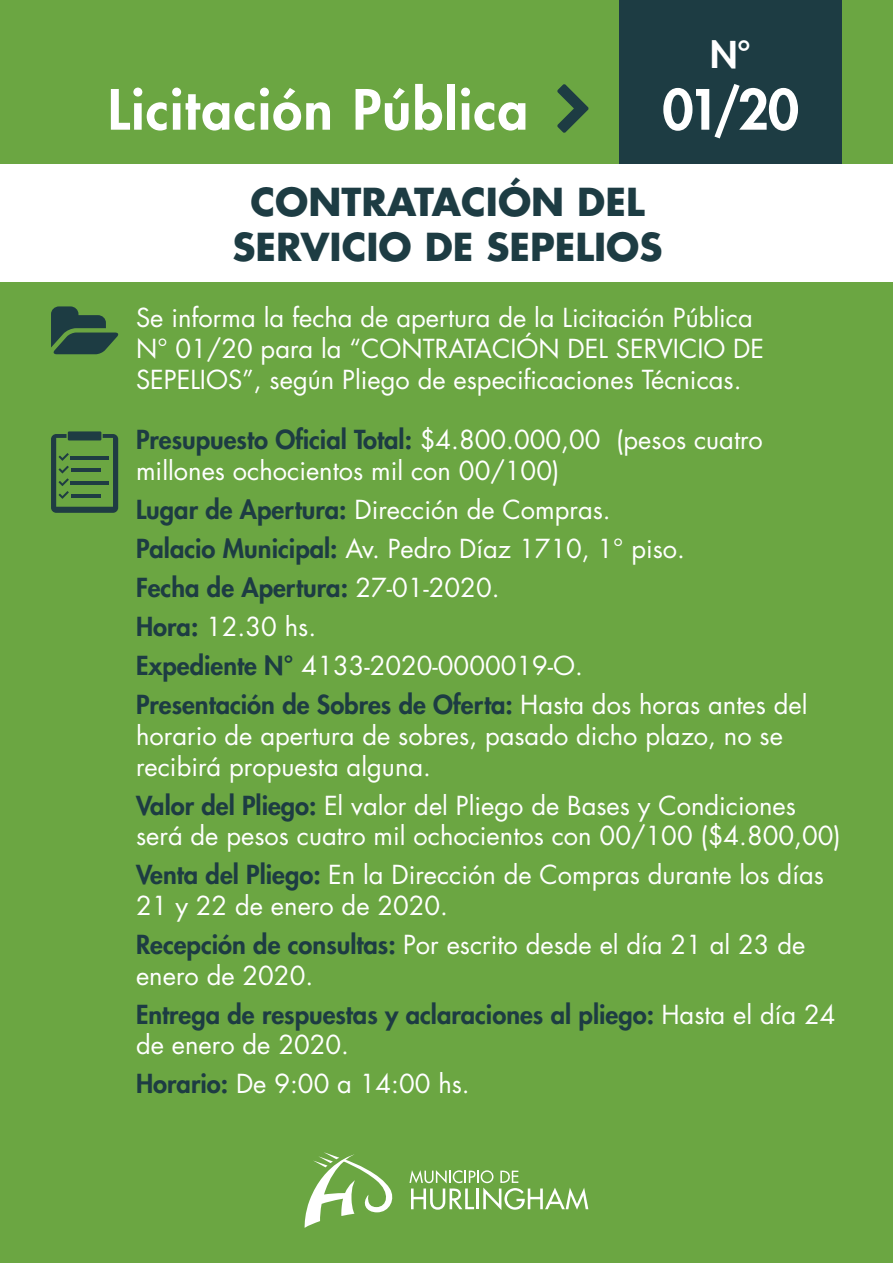
<style>
.page{position:relative;width:893px;height:1263px;background:#fff}
.page>*{position:absolute;margin:0;border:0;box-sizing:border-box;transform-origin:0 0}
.t1{font:800 54px "Futura Std";letter-spacing:.02em;color:#fff}
.texto_1{font:700 37.5px/45px "Futura Std";color:#1d3c43;text-align:center}
.t2{font:800 36px "Futura Std";color:#fff}
.texto_Licitación{font:25.5px/30.6px "Futura Std";color:#fff}
.texto_Licitación-2{font:800 25.5px/30.6px "Futura Std";color:#1d3c43}
.s1{font-weight:800;color:#1d3c43}
.s2{font-weight:400;color:#fff}
</style>
<div class="page">
<div style="left:0;top:0;width:893px;height:164px;background:#6ba642"></div>
<div style="left:0;top:282px;width:893px;height:981px;background:#6ba642"></div>
<svg style="left:305px;top:1152px;width:88px;height:76px"></svg>
<svg style="left:409px;top:1170px;width:179px;height:40px"></svg>
<div style="left:619px;top:0;width:223px;height:164px;background:#1d3c43"></div>
<div style="left:68px;top:431px;width:33px;height:9px;background:#1f3c43"></div>
<svg style="left:51px;top:434px;width:67px;height:79px"></svg>
<svg style="left:51px;top:306px;width:67px;height:48px"></svg>
<p class="t1" style="left:108px;top:76px;width:422px">Licitación Pública</p>
<p class="t2" style="left:710px;top:32px;width:43px">N°</p>
<p class="t1" style="left:662px;top:76px;width:138px">01/20</p>
<p class="texto_1" style="left:232px;top:179px;width:432px">CONTRATACIÓN DEL<br>SERVICIO DE SEPELIOS</p>
<p class="texto_Licitación" style="left:136px;top:303px;width:630px">Se informa la fecha de apertura de la Licitación Pública<br>N° 01/20 para la “CONTRATACIÓN DEL SERVICIO DE<br>SEPELIOS”, según Pliego de especificaciones Técnicas.</p>
<p class="texto_Licitación" style="left:136px;top:425px;width:628px"><span class="s1">Presupuesto Oficial Total:</span> $4.800.000,00 (pesos cuatro millones ochocientos mil con 00/100)</p>
<p class="texto_Licitación" style="left:136px;top:494px;width:476px"><span class="s1">Lugar de Apertura:</span> Dirección de Compras.</p>
<p class="texto_Licitación" style="left:136px;top:533px;width:551px"><span class="s1">Palacio Municipal:</span> Av. Pedro Díaz 1710, 1° piso.</p>
<p class="texto_Licitación-2" style="left:136px;top:572px;width:365px">Fecha de Apertura: <span class="s2">27-01-2020.</span></p>
<p class="texto_Licitación" style="left:136px;top:612px;width:182px"><span class="s1">Hora:</span> 12.30 hs.</p>
<p class="texto_Licitación" style="left:136px;top:651px;width:448px"><span class="s1">Expediente N°</span> 4133-2020-0000019-O.</p>
<p class="texto_Licitación" style="left:136px;top:690px;width:673px"><span class="s1">Presentación de Sobres de Oferta:</span> Hasta dos horas antes del horario de apertura de sobres, pasado dicho plazo, no se recibirá propuesta alguna.</p>
<p class="texto_Licitación" style="left:136px;top:790px;width:706px"><span class="s1">Valor del Pliego:</span> El valor del Pliego de Bases y Condiciones será de pesos cuatro mil ochocientos con 00/100 ($4.800,00)</p>
<p class="texto_Licitación" style="left:136px;top:860px;width:689px"><span class="s1">Venta del Pliego:</span> En la Dirección de Compras durante los días<br>21 y 22 de enero de 2020.</p>
<p class="texto_Licitación" style="left:136px;top:930px;width:671px"><span class="s1">Recepción de consultas:</span> Por escrito desde el día 21 al 23 de enero de 2020.</p>
<p class="texto_Licitación-2" style="left:136px;top:999px;width:701px">Entrega de respuestas y aclaraciones al pliego: <span class="s2">Hasta el día 24 de enero de 2020.</span></p>
<p class="texto_Licitación" style="left:136px;top:1069px;width:335px"><span class="s1">Horario:</span> De 9:00 a 14:00 hs.</p>
</div>
